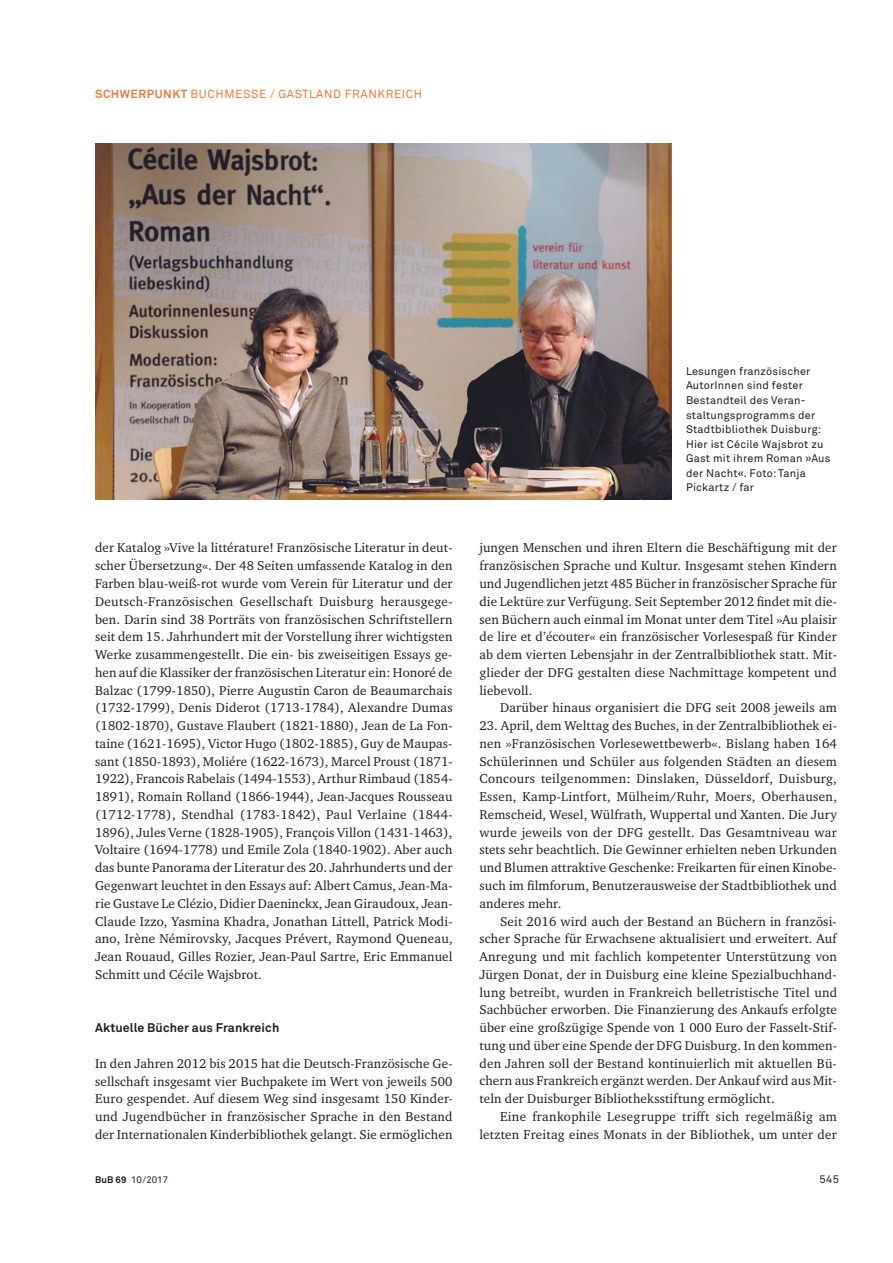
<style>
.page{position:relative;width:893px;height:1263px;background:#fff}
.page>*{position:absolute;margin:0;border:0;box-sizing:border-box;transform-origin:0 0}
.t1{font:13.05px/17.7px "Charter ITC Pro";letter-spacing:.01em;color:#251d16;text-align:justify}
.t2{font:700 12.45px "Akkurat Pro";letter-spacing:.01em;color:#251d16}
.t3{font:11.7px "Akkurat Pro";letter-spacing:.05em;color:#eb7b3b}
.t4{font:10.95px/14.5px "Akkurat Pro";letter-spacing:.02em;color:#251d16}
.t5{font:9.45px "Akkurat Pro Regular 2";letter-spacing:.01em;color:#251d16}
.s1{font-weight:700}
.s2{font-family:"Akkurat Pro Bold 2"}
</style>
<div class="page">
<img style="left:95px;top:144px;width:576px;height:355px">
<p class="t3" style="left:95px;top:89px;width:329px"><span class="s1">SCHWERPUNKT</span> BUCHMESSE / GASTLAND FRANKREICH</p>
<p class="t1" style="left:95px;top:540px;width:359px">der Katalog »Vive la littérature! Französische Literatur in deut&shy;scher Übersetzung«. Der 48 Seiten umfassende Katalog in den Farben blau-weiß-rot wurde vom Verein für Literatur und der Deutsch-Französischen Gesellschaft Duisburg herausgege&shy;ben. Darin sind 38 Porträts von französischen Schriftstellern seit dem 15. Jahrhundert mit der Vorstellung ihrer wichtigsten Werke zusammengestellt. Die ein- bis zweiseitigen Essays ge&shy;hen auf die Klassiker der französischen Literatur ein: Honoré de Balzac (1799-1850), Pierre Augustin Caron de Beaumarchais (1732-1799), Denis Diderot (1713-1784), Alexandre Dumas (1802-1870), Gustave Flaubert (1821-1880), Jean de La Fon&shy;taine (1621-1695), Victor Hugo (1802-1885), Guy de Maupas&shy;sant (1850-1893), Moliére (1622-1673), Marcel Proust (1871- 1922), Francois Rabelais (1494-1553), Arthur Rimbaud (1854- 1891), Romain Rolland (1866-1944), Jean-Jacques Rousseau (1712-1778), Stendhal (1783-1842), Paul Verlaine (1844- 1896), Jules Verne (1828-1905), François Villon (1431-1463), Voltaire (1694-1778) und Emile Zola (1840-1902). Aber auch das bunte Panorama der Literatur des 20. Jahrhunderts und der Gegenwart leuchtet in den Essays auf: Albert Camus, Jean-Ma&shy;rie Gustave Le Clézio, Didier Daeninckx, Jean Giraudoux, Jean-Claude Izzo, Yasmina Khadra, Jonathan Littell, Patrick Modi&shy;ano, Irène Némirovsky, Jacques Prévert, Raymond Queneau, Jean Rouaud, Gilles Rozier, Jean-Paul Sartre, Eric Emmanuel Schmitt und Cécile Wajsbrot.</p>
<p class="t2" style="left:95px;top:1023px;width:186px">Aktuelle Bücher aus Frankreich</p>
<p class="t1" style="left:95px;top:1055px;width:359px">In den Jahren 2012 bis 2015 hat die Deutsch-Französische Ge&shy;sellschaft insgesamt vier Buchpakete im Wert von jeweils 500<br>Euro gespendet. Auf diesem Weg sind insgesamt 150 Kinder&shy;und Jugendbücher in französischer Sprache in den Bestand der Internationalen Kinderbibliothek gelangt. Sie ermöglichen</p>
<p class="t4" style="left:686px;top:365px;width:146px">Lesungen französischer<br>AutorInnen sind fester<br>Bestandteil des Veran&shy;staltungsprogramms der<br>Stadtbibliothek Duisburg:<br>Hier ist Cécile Wajsbrot zu<br>Gast mit ihrem Roman »Aus der Nacht«. Foto: Tanja<br>Pickartz / far</p>
<p class="t1" style="left:479px;top:540px;width:359px">jungen Menschen und ihren Eltern die Beschäftigung mit der französischen Sprache und Kultur. Insgesamt stehen Kindern und Jugendlichen jetzt 485 Bücher in französischer Sprache für die Lektüre zur Verfügung. Seit September 2012 findet mit die&shy;sen Büchern auch einmal im Monat unter dem Titel »Au plaisir de lire et d’écouter« ein französischer Vorlesespaß für Kinder ab dem vierten Lebensjahr in der Zentralbibliothek statt. Mit&shy;glieder der DFG gestalten diese Nachmittage kompetent und liebevoll.</p>
<p class="t1" style="left:500px;top:700px;width:338px">Darüber hinaus organisiert die DFG seit 2008 jeweils am</p>
<p class="t1" style="left:479px;top:717px;width:359px">23. April, dem Welttag des Buches, in der Zentralbibliothek ei&shy;nen »Französischen Vorlesewettbewerb«. Bislang haben 164<br>Schülerinnen und Schüler aus folgenden Städten an diesem Concours teilgenommen: Dinslaken, Düsseldorf, Duisburg, Essen, Kamp-Lintfort, Mülheim/Ruhr, Moers, Oberhausen, Remscheid, Wesel, Wülfrath, Wuppertal und Xanten. Die Jury wurde jeweils von der DFG gestellt. Das Gesamtniveau war stets sehr beachtlich. Die Gewinner erhielten neben Urkunden und Blumen attraktive Geschenke: Freikarten für einen Kinobe&shy;such im filmforum, Benutzerausweise der Stadtbibliothek und anderes mehr.</p>
<p class="t1" style="left:479px;top:913px;width:359px;text-indent:21px">Seit 2016 wird auch der Bestand an Büchern in französi&shy;scher Sprache für Erwachsene aktualisiert und erweitert. Auf Anregung und mit fachlich kompetenter Unterstützung von Jürgen Donat, der in Duisburg eine kleine Spezialbuchhand&shy;lung betreibt, wurden in Frankreich belletristische Titel und Sachbücher erworben. Die Finanzierung des Ankaufs erfolgte über eine großzügige Spende von 1 000 Euro der Fasselt-Stif&shy;tung und über eine Spende der DFG Duisburg. In den kommen&shy;den Jahren soll der Bestand kontinuierlich mit aktuellen Bü&shy;chern aus Frankreich ergänzt werden. Der Ankauf wird aus Mit&shy;teln der Duisburger Bibliotheksstiftung ermöglicht.</p>
<p class="t1" style="left:479px;top:1108px;width:359px;text-align:right">Eine frankophile Lesegruppe trifft sich regelmäßig am letzten Freitag eines Monats in der Bibliothek, um unter der</p>
<p class="t5" style="left:95px;top:1174px;width:75px"><span class="s2">BuB 69</span> 10/2017</p>
<p class="t4" style="left:819px;top:1173px;width:21px">545</p>
</div>
